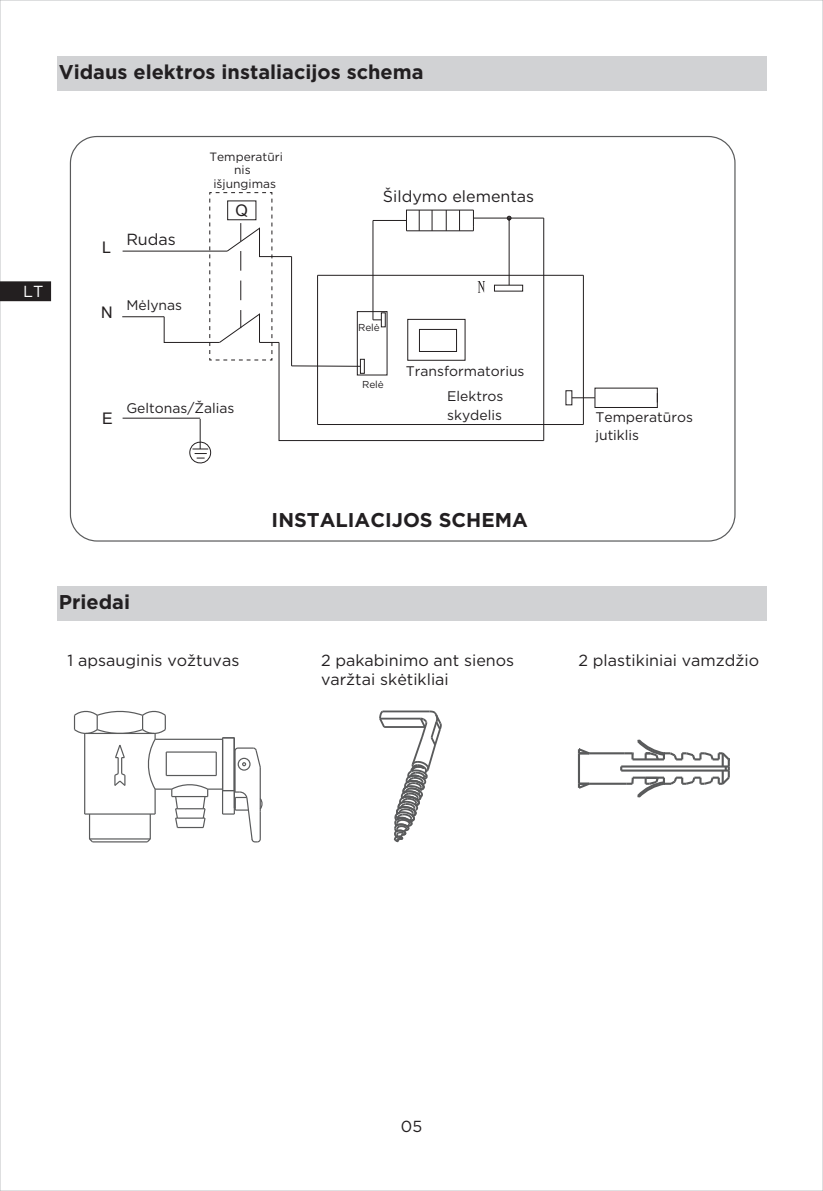
<style>
.page{position:relative;width:823px;height:1191px;background:#fff}
.page>*{position:absolute;margin:0;border:0;box-sizing:border-box;transform-origin:0 0}
.t1{font:700 20px "Gotham";color:#221f21}
.t2{font:16px "Gotham";color:#221f21}
.t3{font:16px "Arial";color:#231f20}
.t4{font:16px "Gotham";color:#231f20}
.t5{font:16px "Gotham";color:#fff}
.t6{font:14px/25.2px "Gotham";color:#221f21}
.t7{font:12px "Gotham";color:#221f21}
.t8{font:10px "Gotham";letter-spacing:-.005em;color:#221f21}
</style>
<div class="page">
<div style="left:57px;top:57px;width:708px;height:34px;background:#d1d2d4"></div>
<svg style="left:69px;top:135px;width:666px;height:407px"></svg>
<hr style="left:582px;top:275px;width:1px;height:149px;background:#231f20">
<hr style="left:317px;top:424px;width:266px;height:1px;background:#231f20">
<hr style="left:317px;top:275px;width:266px;height:1px;background:#231f20">
<hr style="left:122px;top:251px;width:105px;height:1px;background:#231f20">
<hr style="left:122px;top:316px;width:42px;height:1px;background:#231f20">
<hr style="left:122px;top:418px;width:78px;height:1px;background:#231f20">
<svg style="left:163px;top:192px;width:381px;height:274px"></svg>
<svg style="left:571px;top:387px;width:86px;height:21px"></svg>
<div style="left:57px;top:587px;width:708px;height:34px;background:#d1d2d4"></div>
<svg style="left:73px;top:710px;width:189px;height:133px"></svg>
<hr style="left:233px;top:738px;width:2px;height:76px;background:#595a5b">
<hr style="left:577px;top:753px;width:2px;height:30px;background:#595a5b">
<svg style="left:577px;top:781px;width:12px;height:8px"></svg>
<hr style="left:588px;top:782px;width:37px;height:3px;background:#595a5b">
<svg style="left:577px;top:748px;width:14px;height:8px"></svg>
<hr style="left:588px;top:752px;width:36px;height:2px;background:#595a5b">
<svg style="left:619px;top:739px;width:111px;height:59px"></svg>
<hr style="left:384px;top:726px;width:40px;height:2px;background:#595a5b">
<hr style="left:380px;top:717px;width:40px;height:2px;background:#595a5b">
<hr style="left:382px;top:710px;width:47px;height:2px;background:#595a5b">
<svg style="left:379px;top:710px;width:7px;height:18px"></svg>
<svg style="left:392px;top:710px;width:50px;height:133px"></svg>
<svg style="left:0;top:281px;width:51px;height:20px"></svg>
<p class="t1" style="left:59px;top:59px;width:366px">Vidaus elektros instaliacijos schema</p>
<p class="t5" style="left:23px;top:281px;width:22px">LT</p>
<p class="t3" style="left:102px;top:236px;width:10px">L</p>
<p class="t2" style="left:126px;top:229px;width:51px">Rudas</p>
<p class="t3" style="left:101px;top:301px;width:13px">N</p>
<p class="t6" style="left:126px;top:292px;width:57px">Mėlynas</p>
<p class="t7" style="left:209px;top:149px;width:75px">Temperatūri</p>
<p class="t7" style="left:234px;top:162px;width:18px">nis</p>
<p class="t7" style="left:213px;top:176px;width:64px">išjungimas</p>
<p class="t3" style="left:235px;top:200px;width:14px">Q</p>
<p class="t3" style="left:102px;top:408px;width:12px">E</p>
<p class="t6" style="left:126px;top:395px;width:110px">Geltonas/Žalias</p>
<p class="t2" style="left:382px;top:186px;width:153px">Šildymo elementas</p>
<p class="t8" style="left:358px;top:320px;width:23px">Relė</p>
<p class="t8" style="left:362px;top:378px;width:23px">Relė</p>
<p class="t6" style="left:447px;top:358px;width:79px;text-indent:-41px">Transformatorius<br>Elektros</p>
<p class="t6" style="left:447px;top:402px;width:56px">skydelis</p>
<p class="t6" style="left:595px;top:408px;width:99px;line-height:18px">Temperatūros jutiklis</p>
<p class="t1" style="left:59px;top:589px;width:73px">Priedai</p>
<p class="t1" style="left:271px;top:506px;width:257px">INSTALIACIJOS SCHEMA</p>
<p class="t2" style="left:68px;top:650px;width:173px">1 apsauginis vožtuvas</p>
<p class="t2" style="left:321px;top:649px;width:194px">2 pakabinimo ant sienos</p>
<p class="t2" style="left:578px;top:649px;width:182px">2 plastikiniai vamzdžio</p>
<p class="t2" style="left:321px;top:669px;width:129px">varžtai skėtikliai</p>
<p class="t4" style="left:401px;top:1116px;width:23px">05</p>
</div>
